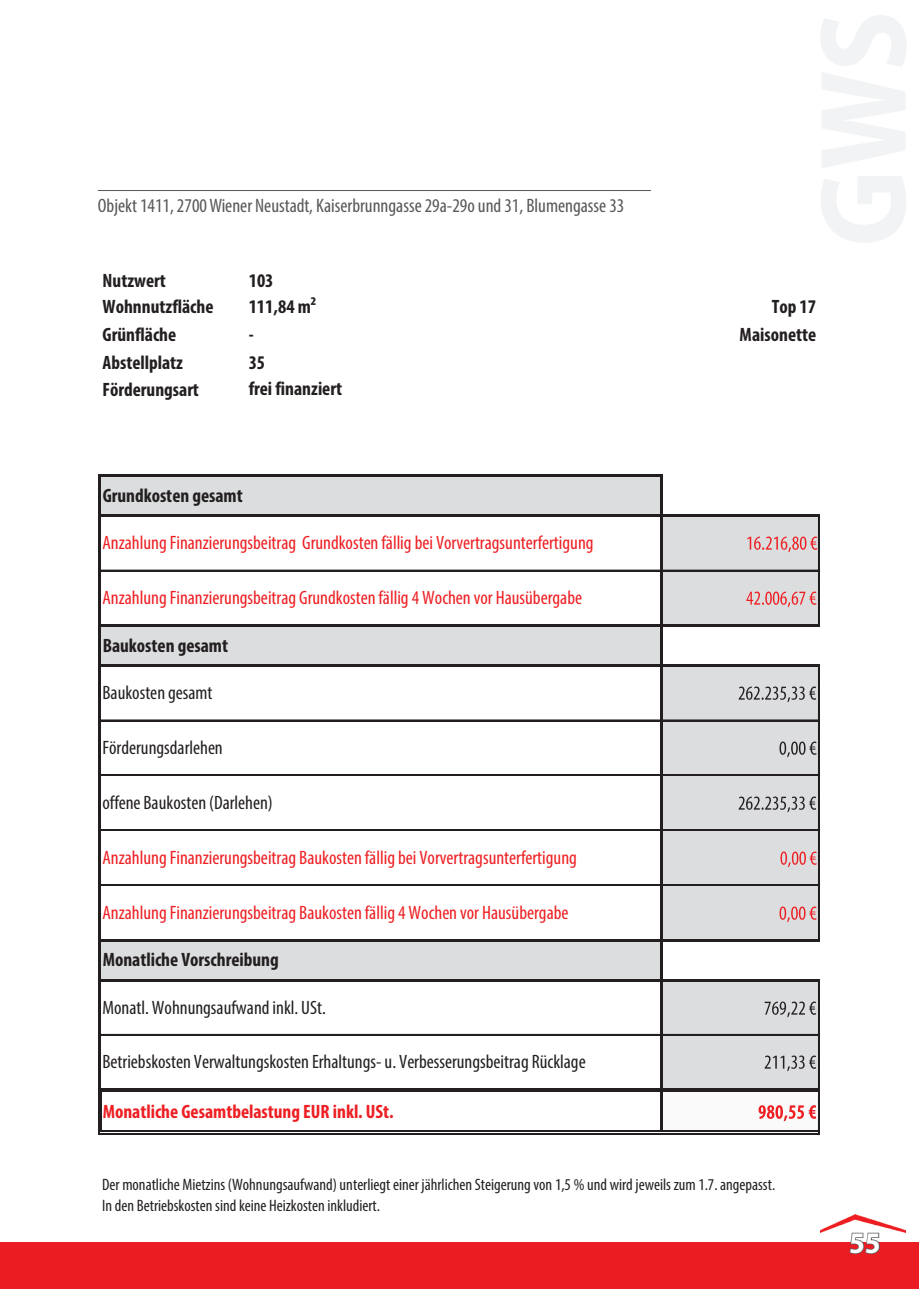
<style>
.page{position:relative;width:919px;height:1289px;background:#fff}
.page>*{position:absolute;margin:0;border:0;box-sizing:border-box;transform-origin:0 0}
.t1{font:700 30px "Myriad Pro";color:#fff;scale:.95 1}
.t2{font:condensed 19.5px "Myriad Pro";color:#57585a}
.t3{font:condensed 19.35px "Myriad Pro";color:#ee1f23}
.t4{font:condensed 19.35px "Myriad Pro";color:#231f20}
.t5{font:700 condensed 19.35px "Myriad Pro";color:#231f20}
.t6{font:700 condensed 19.35px "Myriad Pro";color:#ee1f23}
.t7{font:condensed 16.5px/21px "Myriad Pro";color:#231f20}
</style>
<div class="page">
<div style="left:0;top:1242px;width:918px;height:46px;background:#eb1d23"></div>
<img style="left:820px;top:1214px;width:85px;height:19px">
<svg style="left:848px;top:1231px;width:32px;height:23px"></svg>
<hr style="left:98px;top:190px;width:553px;height:1px;background:#57585a">
<div style="left:100px;top:475px;width:561px;height:41px;background:#dcdddf"></div>
<div style="left:661px;top:516px;width:158px;height:55px;background:#dcdddf"></div>
<div style="left:661px;top:570px;width:158px;height:55px;background:#dcdddf"></div>
<div style="left:100px;top:625px;width:561px;height:41px;background:#dcdddf"></div>
<div style="left:661px;top:665px;width:158px;height:55px;background:#dcdddf"></div>
<div style="left:661px;top:720px;width:158px;height:55px;background:#dcdddf"></div>
<div style="left:661px;top:775px;width:158px;height:55px;background:#dcdddf"></div>
<div style="left:661px;top:830px;width:158px;height:55px;background:#dcdddf"></div>
<div style="left:661px;top:885px;width:158px;height:55px;background:#dcdddf"></div>
<div style="left:100px;top:940px;width:561px;height:40px;background:#dcdddf"></div>
<div style="left:661px;top:980px;width:158px;height:55px;background:#dcdddf"></div>
<div style="left:661px;top:1034px;width:158px;height:55px;background:#dcdddf"></div>
<div style="left:661px;top:1089px;width:158px;height:43px;background:#fafafa"></div>
<img style="left:747px;top:536px;width:71px;height:17px">
<img style="left:746px;top:591px;width:71px;height:17px">
<img style="left:738px;top:686px;width:78px;height:17px">
<img style="left:779px;top:741px;width:38px;height:17px">
<img style="left:738px;top:796px;width:78px;height:17px">
<img style="left:780px;top:851px;width:37px;height:17px">
<img style="left:779px;top:906px;width:38px;height:17px">
<img style="left:764px;top:1001px;width:52px;height:17px">
<img style="left:764px;top:1055px;width:52px;height:17px">
<img style="left:758px;top:1105px;width:59px;height:17px">
<hr style="left:101px;top:570px;width:558px;height:1px;background:#231f20">
<hr style="left:818px;top:517px;width:1px;height:107px;background:#231f20">
<hr style="left:101px;top:719px;width:558px;height:1px;background:#231f20">
<hr style="left:101px;top:720px;width:558px;height:1px;background:#231f20">
<hr style="left:101px;top:774px;width:558px;height:2px;background:#231f20">
<hr style="left:101px;top:829px;width:558px;height:2px;background:#231f20">
<hr style="left:101px;top:884px;width:558px;height:1px;background:#231f20">
<hr style="left:818px;top:667px;width:1px;height:271px;background:#231f20">
<hr style="left:101px;top:1034px;width:558px;height:1px;background:#231f20">
<hr style="left:98px;top:474px;width:3px;height:613px;background:#231f20">
<hr style="left:659px;top:477px;width:3px;height:610px;background:#231f20">
<hr style="left:98px;top:1091px;width:1px;height:39px;background:#231f20">
<hr style="left:100px;top:1091px;width:2px;height:39px;background:#231f20">
<hr style="left:659px;top:1091px;width:3px;height:39px;background:#231f20">
<hr style="left:818px;top:981px;width:1px;height:153px;background:#231f20">
<hr style="left:101px;top:474px;width:561px;height:3px;background:#231f20">
<hr style="left:101px;top:514px;width:718px;height:3px;background:#231f20">
<hr style="left:662px;top:570px;width:157px;height:1px;background:#231f20">
<hr style="left:101px;top:624px;width:718px;height:3px;background:#231f20">
<hr style="left:101px;top:664px;width:718px;height:3px;background:#231f20">
<hr style="left:662px;top:719px;width:157px;height:1px;background:#231f20">
<hr style="left:662px;top:720px;width:157px;height:1px;background:#231f20">
<hr style="left:662px;top:774px;width:157px;height:2px;background:#231f20">
<hr style="left:662px;top:829px;width:157px;height:2px;background:#231f20">
<hr style="left:662px;top:884px;width:157px;height:1px;background:#231f20">
<hr style="left:101px;top:938px;width:718px;height:3px;background:#231f20">
<hr style="left:101px;top:978px;width:718px;height:3px;background:#231f20">
<hr style="left:662px;top:1034px;width:157px;height:1px;background:#231f20">
<svg style="left:98px;top:1087px;width:4px;height:4px"></svg>
<hr style="left:102px;top:1087px;width:716px;height:2px;background:#231f20">
<hr style="left:102px;top:1090px;width:716px;height:1px;background:#231f20">
<svg style="left:98px;top:1130px;width:4px;height:4px"></svg>
<hr style="left:102px;top:1130px;width:716px;height:2px;background:#231f20">
<hr style="left:102px;top:1133px;width:716px;height:1px;background:#231f20">
<p class="t2" style="left:98px;top:194px;width:528px">Objekt 1411, 2700 Wiener Neustadt, Kaiserbrunngasse 29a-29o und 31, Blumengasse 33</p>
<p class="t5" style="left:103px;top:268px;width:65px">Nutzwert</p>
<p class="t5" style="left:249px;top:268px;width:26px">103</p>
<p class="t5" style="left:103px;top:295px;width:112px">Wohnnutzfläche</p>
<p class="t5" style="left:249px;top:295px;width:69px">111,84 m²</p>
<p class="t5" style="left:771px;top:295px;width:46px">Top 17</p>
<p class="t5" style="left:103px;top:323px;width:75px">Grünfläche</p>
<p class="t5" style="left:249px;top:323px;width:7px">-</p>
<p class="t5" style="left:739px;top:323px;width:78px">Maisonette</p>
<p class="t5" style="left:103px;top:351px;width:82px">Abstellplatz</p>
<p class="t5" style="left:249px;top:351px;width:18px">35</p>
<p class="t5" style="left:103px;top:377px;width:98px">Förderungsart</p>
<p class="t5" style="left:249px;top:376px;width:95px">frei finanziert</p>
<p class="t5" style="left:103px;top:483px;width:142px">Grundkosten gesamt</p>
<p class="t3" style="left:102px;top:531px;width:492px">Anzahlung Finanzierungsbeitrag Grundkosten fällig bei Vorvertragsunterfertigung</p>
<p class="t3" style="left:102px;top:586px;width:481px">Anzahlung Finanzierungsbeitrag Grundkosten fällig 4 Wochen vor Hausübergabe</p>
<p class="t5" style="left:103px;top:633px;width:127px">Baukosten gesamt</p>
<p class="t4" style="left:102px;top:681px;width:112px">Baukosten gesamt</p>
<p class="t4" style="left:102px;top:736px;width:122px">Förderungsdarlehen</p>
<p class="t4" style="left:102px;top:790px;width:172px">offene Baukosten (Darlehen)</p>
<p class="t3" style="left:102px;top:845px;width:476px">Anzahlung Finanzierungsbeitrag Baukosten fällig bei Vorvertragsunterfertigung</p>
<p class="t3" style="left:102px;top:900px;width:467px">Anzahlung Finanzierungsbeitrag Baukosten fällig 4 Wochen vor Hausübergabe</p>
<p class="t5" style="left:103px;top:947px;width:178px">Monatliche Vorschreibung</p>
<p class="t4" style="left:102px;top:995px;width:225px">Monatl. Wohnungsaufwand inkl. USt.</p>
<p class="t4" style="left:102px;top:1050px;width:485px">Betriebskosten Verwaltungskosten Erhaltungs- u. Verbesserungsbeitrag Rücklage</p>
<p class="t6" style="left:103px;top:1098px;width:292px">Monatliche Gesamtbelastung EUR inkl. USt.</p>
<p class="t7" style="left:102px;top:1173px;width:674px">Der monatliche Mietzins (Wohnungsaufwand) unterliegt einer jährlichen Steigerung von 1,5 % und wird jeweils zum 1.7. angepasst.<br>In den Betriebskosten sind keine Heizkosten inkludiert.</p>
<h1 class="t1" style="left:849px;top:1223px;width:35px">55</h1>
</div>
